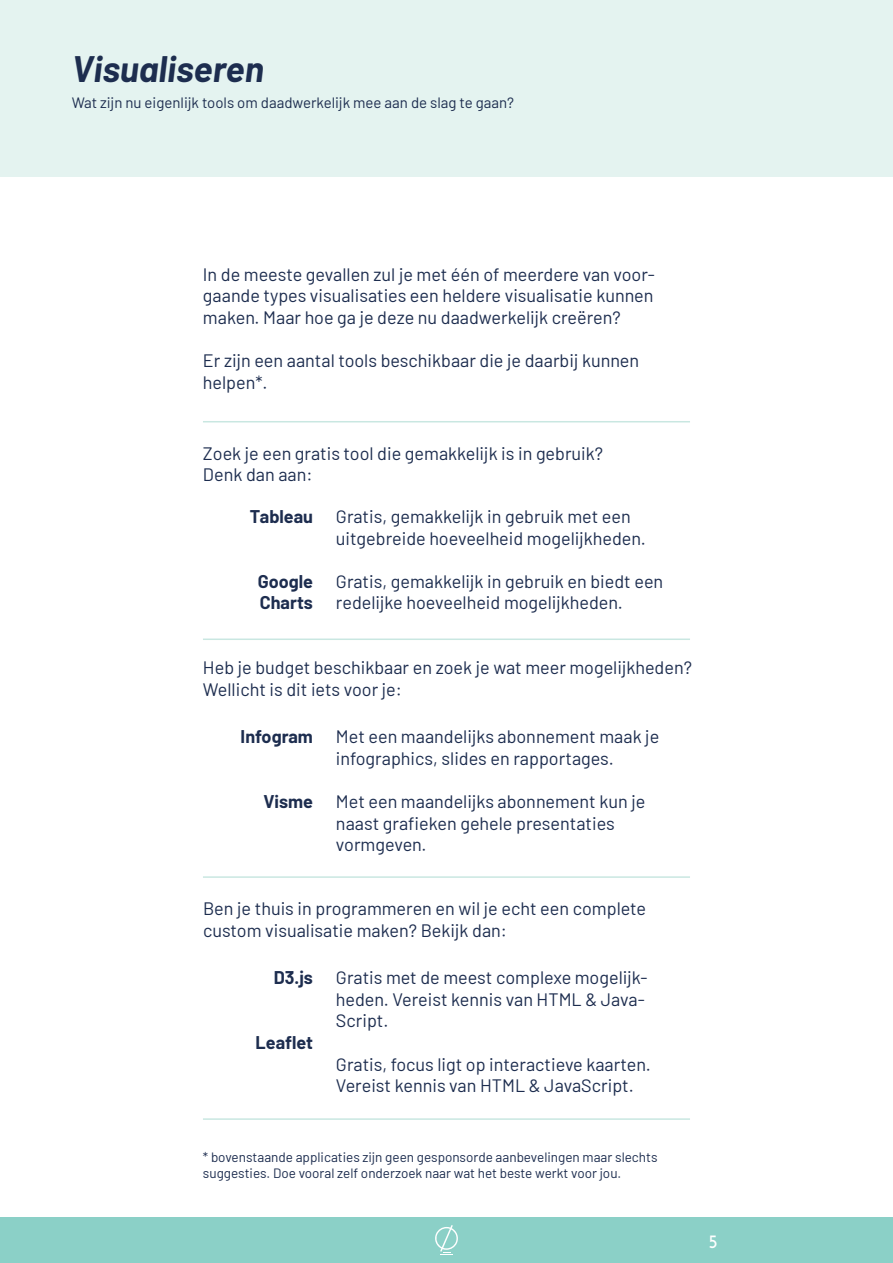
<style>
.page{position:relative;width:893px;height:1263px;background:#fff}
.page>*{position:absolute;margin:0;border:0;box-sizing:border-box;transform-origin:0 0}
.t1{font:italic 700 36px "Barlow";color:#1d2d4f}
.t2{font:18.9px "Reem Kufi";color:#fff}
.t3{font:18px/21.6px "Barlow";color:#1d2d4f}
.t4{font:700 18px/21.6px "Barlow";color:#1d2d4f}
.t5{font:15px "Barlow";color:#1d2d4f}
.t6{font:13.5px/16.2px "Barlow";color:#1d2d4f}
</style>
<div class="page">
<div style="left:0;top:0;width:893px;height:177px;background:#e4f3f0"></div>
<hr style="left:203px;top:421px;width:487px;height:1px;background:#c9e7e1">
<hr style="left:203px;top:638px;width:487px;height:2px;background:#c9e7e1">
<hr style="left:203px;top:876px;width:487px;height:2px;background:#c9e7e1">
<div style="left:0;top:1217px;width:893px;height:46px;background:#8bd0c7"></div>
<svg style="left:435px;top:1225px;width:23px;height:30px"></svg>
<hr style="left:203px;top:1118px;width:487px;height:2px;background:#c9e7e1">
<h1 class="t1" style="left:72px;top:42px;width:193px">Visualiseren</h1>
<p class="t5" style="left:72px;top:92px;width:444px">Wat zijn nu eigenlijk tools om daadwerkelijk mee aan de slag te gaan?</p>
<p class="t3" style="left:203px;top:262px;width:454px;text-align:justify">In de meeste gevallen zul je met één of meerdere van voor&shy;gaande types visualisaties een heldere visualisatie kunnen maken. Maar hoe ga je deze nu daadwerkelijk creëren?</p>
<p class="t3" style="left:203px;top:348px;width:438px">Er zijn een aantal tools beschikbaar die je daarbij kunnen helpen*.</p>
<p class="t3" style="left:203px;top:441px;width:402px">Zoek je een gratis tool die gemakkelijk is in gebruik?<br>Denk dan aan:</p>
<p class="t3" style="left:336px;top:504px;width:311px">Gratis, gemakkelijk in gebruik met een uitgebreide hoeveelheid mogelijkheden.</p>
<p class="t3" style="left:336px;top:569px;width:329px">Gratis, gemakkelijk in gebruik en biedt een redelijke hoeveelheid mogelijkheden.</p>
<p class="t4" style="left:250px;top:504px;width:65px">Tableau</p>
<p class="t4" style="left:258px;top:569px;width:57px">Google<br>Charts</p>
<p class="t3" style="left:203px;top:655px;width:491px">Heb je budget beschikbaar en zoek je wat meer mogelijkheden?<br>Wellicht is dit iets voor je:</p>
<p class="t3" style="left:336px;top:724px;width:325px">Met een maandelijks abonnement maak je infographics, slides en rapportages.</p>
<p class="t3" style="left:336px;top:789px;width:311px">Met een maandelijks abonnement kun je naast grafieken gehele presentaties vormgeven.</p>
<p class="t4" style="left:241px;top:724px;width:74px">Infogram</p>
<p class="t4" style="left:263px;top:789px;width:51px">Visme</p>
<p class="t3" style="left:203px;top:896px;width:445px">Ben je thuis in programmeren en wil je echt een complete custom visualisatie maken? Bekijk dan:</p>
<p class="t4" style="left:274px;top:965px;width:41px">D3.js</p>
<p class="t3" style="left:336px;top:965px;width:313px">Gratis met de meest complexe mogelijk&shy;heden. Vereist kennis van HTML &amp; Java-<br>Script.</p>
<p class="t3" style="left:336px;top:1052px;width:316px">Gratis, focus ligt op interactieve kaarten.<br>Vereist kennis van HTML &amp; JavaScript.</p>
<p class="t4" style="left:256px;top:1030px;width:59px">Leaflet</p>
<p class="t6" style="left:203px;top:1147px;width:456px">* bovenstaande applicaties zijn geen gesponsorde aanbevelingen maar slechts suggesties. Doe vooral zelf onderzoek naar wat het beste werkt voor jou.</p>
<p class="t2" style="left:709px;top:1229px;width:10px">5</p>
</div>
